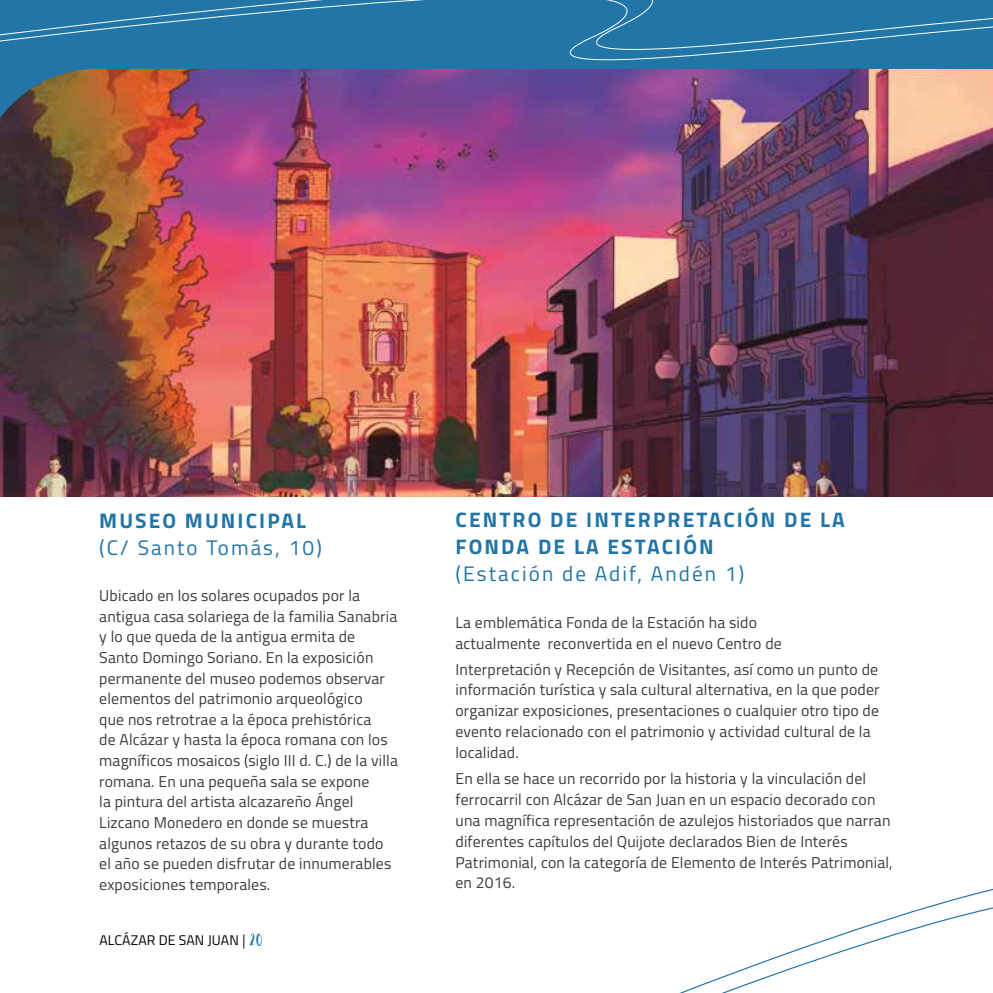
<style>
.page{position:relative;width:993px;height:993px;background:#fff}
.page>*{position:absolute;margin:0;border:0;box-sizing:border-box;transform-origin:0 0}
.t1{font:700 21px/27.1px "Titillium";letter-spacing:.1em;color:#2275a7}
.t2{font:21px "Titillium";letter-spacing:.1em;color:#2275a7}
.t3{font:15.75px/20.7px "Titillium";letter-spacing:.01em;color:#3c3c3b}
.t4{font:14px "Titillium";letter-spacing:.01em;color:#000}
.s1{font-family:"Minion Pro"}
.s2{font-family:"Nagitha";font-size:17.5px;color:#2275a7}
</style>
<div class="page">
<img style="left:0;top:192px;width:992px;height:304px">
<svg style="left:682px;top:889px;width:310px;height:103px"></svg>
<img style="left:0;top:111px;width:992px;height:81px">
<svg style="left:0;top:0;width:992px;height:111px"></svg>
<h1 class="t1" style="left:99px;top:506px;width:208px">MUSEO MUNICIPAL</h1>
<h1 class="t2" style="left:99px;top:532px;width:224px">(C/ Santo Tomás, 10)</h1>
<p class="t3" style="left:99px;top:584px;width:300px">Ubicado en los solares ocupados por la antigua casa solariega de la familia Sanabria y lo que queda de la antigua ermita de Santo Domingo Soriano. En la exposición permanente del museo podemos observar elementos del patrimonio arqueológico<br>que nos retrotrae a la época prehistórica<br>de Alcázar y hasta la época romana con los magníficos mosaicos (siglo III d. C.) de la villa romana. En una pequeña sala se expone<br>la pintura del artista alcazareño Ángel Lizcano Monedero en donde se muestra algunos retazos de su obra y durante todo el año se pueden disfrutar de innumerables exposiciones temporales.</p>
<p class="t4" style="left:99px;top:929px;width:165px">ALCÁZAR DE SAN JUAN <span class="s1">|</span> <span class="s2">20</span></p>
<h1 class="t1" style="left:455px;top:504px;width:391px">CENTRO DE INTERPRETACIÓN DE LA<br>FONDA DE LA ESTACIÓN</h1>
<h1 class="t2" style="left:455px;top:558px;width:290px">(Estación de Adif, Andén 1)</h1>
<p class="t3" style="left:455px;top:611px;width:328px">La emblemática Fonda de la Estación ha sido actualmente reconvertida en el nuevo Centro de</p>
<p class="t3" style="left:455px;top:657px;width:425px">Interpretación y Recepción de Visitantes, así como un punto de información turística y sala cultural alternativa, en la que poder organizar exposiciones, presentaciones o cualquier otro tipo de evento relacionado con el patrimonio y actividad cultural de la localidad.</p>
<p class="t3" style="left:455px;top:767px;width:438px">En ella se hace un recorrido por la historia y la vinculación del ferrocarril con Alcázar de San Juan en un espacio decorado con una magnífica representación de azulejos historiados que narran diferentes capítulos del Quijote declarados Bien de Interés Patrimonial, con la categoría de Elemento de Interés Patrimonial, en 2016.</p>
</div>
